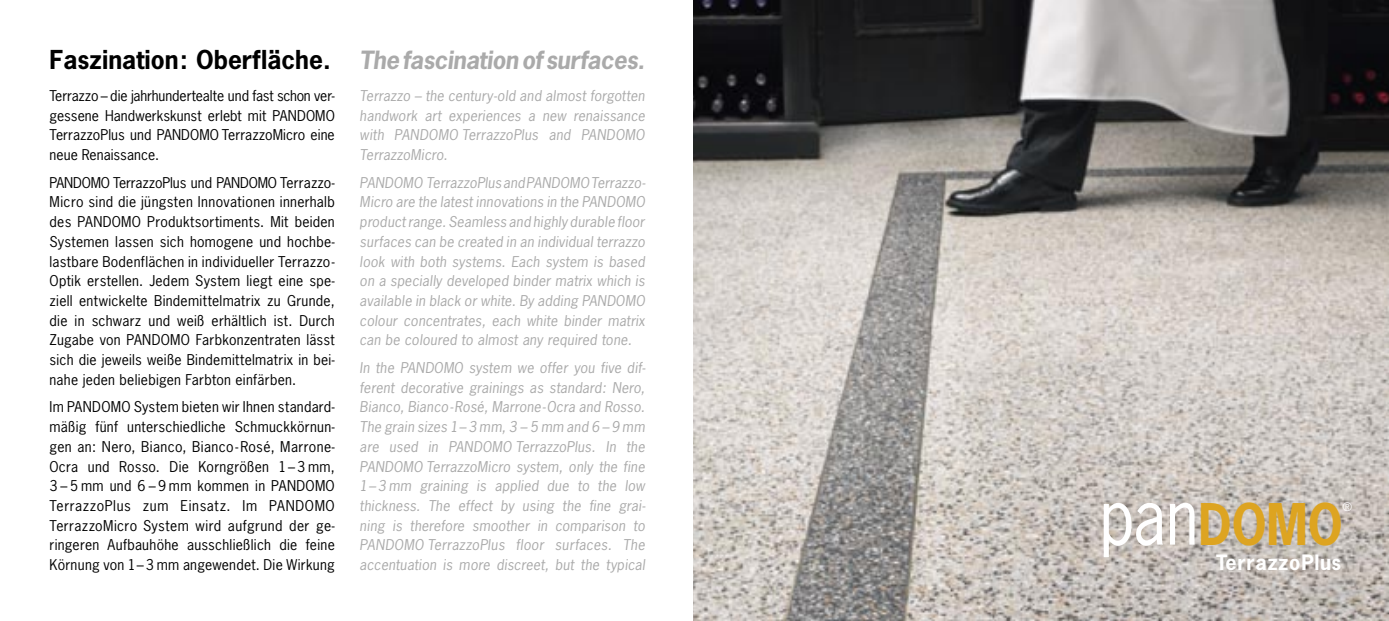
<style>
.page{position:relative;width:1389px;height:621px;background:#fff}
.page>*{position:absolute;margin:0;border:0;box-sizing:border-box;transform-origin:0 0}
.t1{font:700 53.9px "News Gothic";color:#dda421;scale:.9 1}
.body_deutsch{font:700 24.5px "News Gothic";color:#000}
.body_englisch{font:italic 700 23.62px "News Gothic";letter-spacing:-.015em;color:#aaa}
.body_deutsch-2{font:700 19.78px "News Gothic";letter-spacing:.03em;color:#fff}
.body_deutsch-3{font:14px/19.6px "News Gothic";letter-spacing:.015em;color:#000;text-align:justify}
.body_englisch-2{font:italic 14px/19.6px "News Gothic";letter-spacing:.015em;color:#aaa;text-align:justify}
.t2{font:11.03px "News Gothic";color:#fff}
.s1{font-weight:400;font-size:73.5px;color:#fff}
</style>
<div class="page">
<img style="left:693px;top:0;width:696px;height:620px">
<p class="body_deutsch" style="left:50px;top:44px;width:283px">Faszination: Oberfläche.</p>
<p class="body_deutsch-3" style="left:50px;top:86px;width:287px">Terrazzo – die jahrhundertealte und fast schon ver&shy;gessene Handwerkskunst erlebt mit PANDOMO TerrazzoPlus und PANDOMO TerrazzoMicro eine neue Renaissance.</p>
<p class="body_deutsch-3" style="left:50px;top:172px;width:287px">PANDOMO TerrazzoPlus und PANDOMO Terrazzo-Micro sind die jüngsten Innovationen innerhalb des PANDOMO Produktsortiments. Mit beiden Systemen lassen sich homogene und hochbe&shy;lastbare Bodenflächen in individueller Terrazzo-Optik erstellen. Jedem System liegt eine spe&shy;ziell entwickelte Bindemittelmatrix zu Grunde, die in schwarz und weiß erhältlich ist. Durch Zugabe von PANDOMO Farbkonzentraten lässt sich die jeweils weiße Bindemittelmatrix in bei&shy;nahe jeden beliebigen Farbton einfärben.</p>
<p class="body_deutsch-3" style="left:50px;top:397px;width:287px">Im PANDOMO System bieten wir Ihnen standard&shy;mäßig fünf unterschiedliche Schmuckkörnun&shy;gen an: Nero, Bianco, Bianco-Rosé, Marrone-Ocra und Rosso. Die Korngrößen 1 – 3 mm, 3 – 5 mm und 6 – 9 mm kommen in PANDOMO TerrazzoPlus zum Einsatz. Im PANDOMO TerrazzoMicro System wird aufgrund der ge&shy;ringeren Aufbauhöhe ausschließlich die feine Körnung von 1 – 3 mm angewendet. Die Wirkung</p>
<p class="body_englisch" style="left:360px;top:45px;width:287px">The fascination of surfaces.</p>
<p class="body_englisch-2" style="left:360px;top:86px;width:287px">Terrazzo – the century-old and almost forgotten handwork art experiences a new renaissance with PANDOMO TerrazzoPlus and PANDOMO TerrazzoMicro.</p>
<p class="body_englisch-2" style="left:360px;top:172px;width:287px">PANDOMO TerrazzoPlus and PANDOMO Terrazzo-Micro are the latest innovations in the PANDOMO product range. Seamless and highly durable floor surfaces can be created in an individual terrazzo look with both systems. Each system is based on a specially developed binder matrix which is available in black or white. By adding PANDOMO colour concentrates, each white binder matrix can be coloured to almost any required tone.</p>
<p class="body_englisch-2" style="left:360px;top:357px;width:287px">In the PANDOMO system we offer you five dif&shy;ferent decorative grainings as standard: Nero, Bianco, Bianco-Rosé, Marrone-Ocra and Rosso.<br>The grain sizes 1 – 3 mm, 3 – 5 mm and 6 – 9 mm are used in PANDOMO TerrazzoPlus. In the PANDOMO TerrazzoMicro system, only the fine 1 – 3 mm graining is applied due to the low thickness. The effect by using the fine grai&shy;ning is therefore smoother in comparison to PANDOMO TerrazzoPlus floor surfaces. The accentuation is more discreet, but the typical</p>
<p class="t1" style="left:1100px;top:488px;width:272px"><span class="s1">pan</span>DOMO</p>
<p class="t2" style="left:1343px;top:499px;width:11px">®</p>
<p class="body_deutsch-2" style="left:1216px;top:548px;width:126px">TerrazzoPlus</p>
</div>
